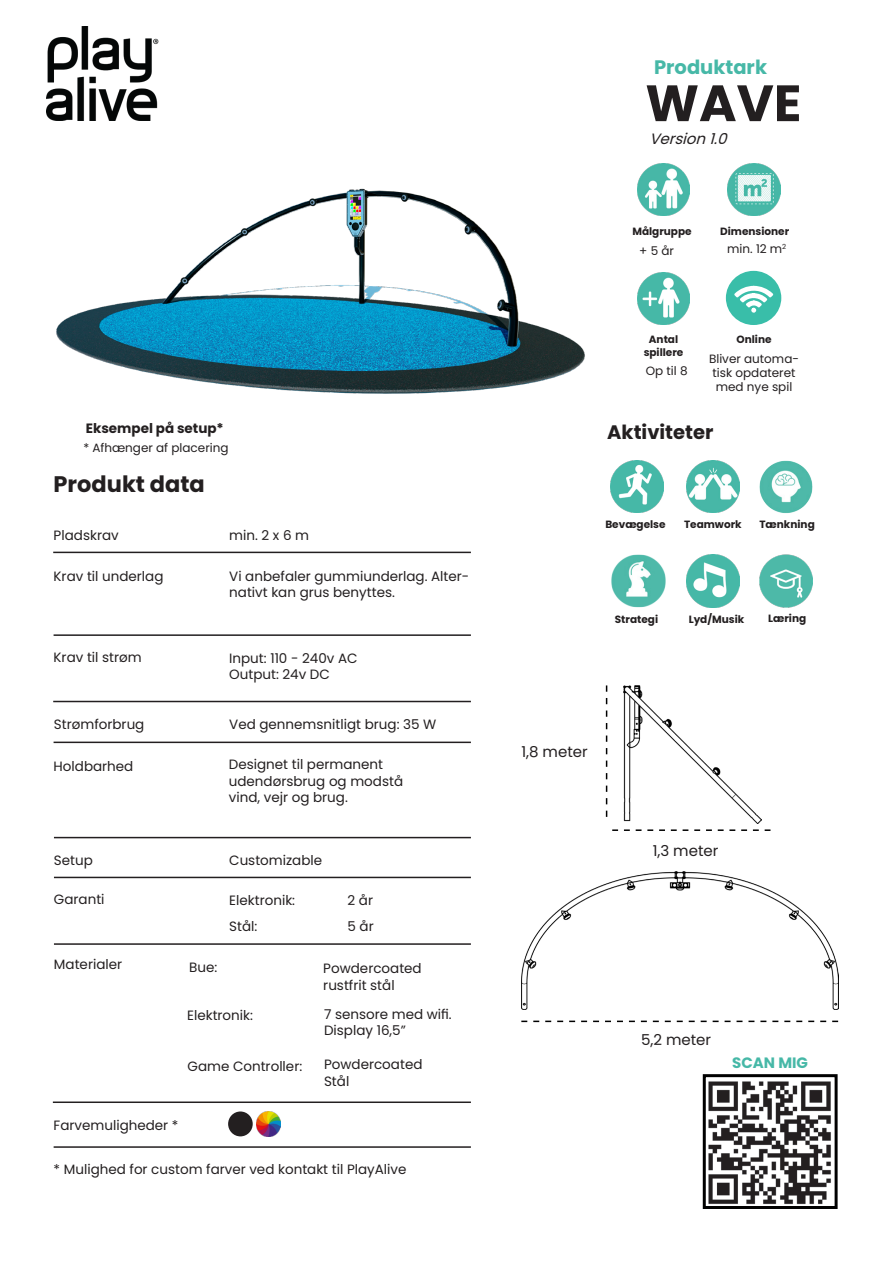
<style>
.page{position:relative;width:893px;height:1263px;background:#fff}
.page>*{position:absolute;margin:0;border:0;box-sizing:border-box;transform-origin:0 0}
.t1{font:700 51px "Poppins";color:#231f20}
.t2{font:700 22.5px "Poppins";color:#231f20}
.t3{font:700 19.5px "Poppins";color:#231f20}
.t4{font:700 19.5px "Poppins";color:#46b8a7}
.t5{font:15px "Poppins";color:#231f20}
.t6{font:italic 15px "Poppins";color:#231f20}
.t7{font:700 15px "Poppins";color:#46b8a7}
.t8{font:13.5px/16.2px "Poppins";color:#231f20}
.t9{font:700 13.5px "Poppins";color:#231f20}
.t10{font:12px/14.4px "Poppins";color:#231f20}
.t11{font:700 10.5px/12.6px "Poppins";color:#231f20;text-align:center}
</style>
<div class="page">
<img style="left:702px;top:1076px;width:129px;height:133px">
<div style="left:703px;top:1074px;width:135px;height:135px;border:3px solid #000"></div>
<img style="left:56px;top:188px;width:529px;height:206px">
<img style="left:637px;top:163px;width:53px;height:52px">
<hr style="left:53px;top:552px;width:418px;height:1px;background:#231f20">
<hr style="left:54px;top:634px;width:417px;height:2px;background:#231f20">
<hr style="left:54px;top:742px;width:417px;height:1px;background:#231f20">
<hr style="left:54px;top:837px;width:417px;height:1px;background:#231f20">
<hr style="left:54px;top:1146px;width:417px;height:2px;background:#231f20">
<div style="left:228px;top:1111px;width:25px;height:25px;background:#231f20;border-radius:50%"></div>
<img style="left:47px;top:27px;width:112px;height:93px">
<img style="left:256px;top:1112px;width:24px;height:24px">
<img style="left:611px;top:460px;width:53px;height:53px">
<img style="left:687px;top:460px;width:53px;height:53px">
<img style="left:760px;top:460px;width:53px;height:53px">
<img style="left:612px;top:554px;width:53px;height:54px">
<img style="left:687px;top:554px;width:53px;height:53px">
<img style="left:760px;top:554px;width:53px;height:54px">
<img style="left:728px;top:163px;width:52px;height:52px">
<img style="left:637px;top:272px;width:53px;height:52px">
<hr style="left:54px;top:877px;width:417px;height:1px;background:#231f20">
<hr style="left:53px;top:701px;width:418px;height:1px;background:#231f20">
<img style="left:521px;top:872px;width:317px;height:138px">
<img style="left:623px;top:685px;width:139px;height:138px">
<div style="left:726px;top:271px;width:55px;height:54px;background:#39bea9;border-radius:50%"></div>
<svg style="left:734px;top:286px;width:39px;height:27px"></svg>
<hr style="left:54px;top:943px;width:417px;height:2px;background:#231f20">
<svg style="left:612px;top:829px;width:158px;height:2px"></svg>
<svg style="left:521px;top:1020px;width:317px;height:2px"></svg>
<svg style="left:606px;top:685px;width:1px;height:132px"></svg>
<hr style="left:53px;top:1101px;width:418px;height:2px;background:#231f20">
<p class="t9" style="left:86px;top:420px;width:140px">Eksempel på setup*</p>
<p class="t10" style="left:83px;top:441px;width:147px">* Afhænger af placering</p>
<p class="t2" style="left:54px;top:471px;width:153px">Produkt data</p>
<p class="t8" style="left:54px;top:527px;width:67px">Pladskrav</p>
<p class="t8" style="left:229px;top:527px;width:81px">min. 2 x 6 m</p>
<p class="t8" style="left:54px;top:568px;width:111px">Krav til underlag</p>
<p class="t8" style="left:229px;top:568px;width:242px">Vi anbefaler gummiunderlag. Alter&shy;nativt kan grus benyttes.</p>
<p class="t8" style="left:54px;top:649px;width:90px">Krav til strøm</p>
<p class="t8" style="left:229px;top:650px;width:130px">Input: 110 - 240v AC</p>
<p class="t8" style="left:229px;top:666px;width:102px">Output: 24v DC</p>
<p class="t8" style="left:54px;top:716px;width:92px">Strømforbrug</p>
<p class="t8" style="left:229px;top:716px;width:209px">Ved gennemsnitligt brug: 35 W</p>
<p class="t8" style="left:54px;top:759px;width:81px">Holdbarhed</p>
<p class="t8" style="left:229px;top:757px;width:176px">Designet til permanent udendørsbrug og modstå vind, vejr og brug.</p>
<p class="t8" style="left:54px;top:852px;width:40px">Setup</p>
<p class="t8" style="left:229px;top:852px;width:94px">Customizable</p>
<p class="t8" style="left:54px;top:891px;width:52px">Garanti</p>
<p class="t8" style="left:229px;top:892px;width:67px">Elektronik:</p>
<p class="t8" style="left:229px;top:918px;width:30px">Stål:</p>
<p class="t8" style="left:348px;top:892px;width:27px">2 år</p>
<p class="t8" style="left:348px;top:918px;width:28px">5 år</p>
<p class="t8" style="left:54px;top:956px;width:70px">Materialer</p>
<p class="t8" style="left:189px;top:959px;width:30px">Bue:</p>
<p class="t8" style="left:323px;top:961px;width:100px">Powdercoated rustfrit stål</p>
<p class="t8" style="left:187px;top:1007px;width:67px">Elektronik:</p>
<p class="t8" style="left:324px;top:1006px;width:129px">7 sensore med wifi.<br>Display 16,5”</p>
<p class="t8" style="left:188px;top:1058px;width:116px">Game Controller:</p>
<p class="t8" style="left:324px;top:1057px;width:100px">Powdercoated</p>
<p class="t8" style="left:324px;top:1073px;width:27px">Stål</p>
<p class="t8" style="left:54px;top:1117px;width:126px">Farvemuligheder *</p>
<p class="t8" style="left:54px;top:1161px;width:354px">* Mulighed for custom farver ved kontakt til PlayAlive</p>
<p class="t4" style="left:654px;top:56px;width:114px">Produktark</p>
<p class="t1" style="left:645px;top:74px;width:158px">WAVE</p>
<p class="t6" style="left:649px;top:130px;width:85px">Version1.0</p>
<p class="t11" style="left:632px;top:225px;width:61px">Målgruppe</p>
<p class="t11" style="left:720px;top:225px;width:71px">Dimensioner</p>
<p class="t10" style="left:727px;top:242px;width:61px">min. 12 m<sup>2</sup></p>
<p class="t10" style="left:639px;top:244px;width:36px">+ 5 år</p>
<p class="t11" style="left:644px;top:333px;width:41px">Antal spillere</p>
<p class="t10" style="left:646px;top:364px;width:43px">Op til 8</p>
<p class="t11" style="left:736px;top:333px;width:37px">Online</p>
<p class="t10" style="left:709px;top:351px;width:92px">Bliver automa&shy;tisk opdateret med nye spil</p>
<p class="t3" style="left:607px;top:421px;width:108px">Aktiviteter</p>
<p class="t11" style="left:605px;top:518px;width:62px">Bevægelse</p>
<p class="t11" style="left:684px;top:518px;width:59px">Teamwork</p>
<p class="t11" style="left:759px;top:518px;width:57px">Tænkning</p>
<p class="t11" style="left:615px;top:613px;width:45px">Strategi</p>
<p class="t11" style="left:689px;top:613px;width:57px">Lyd/Musik</p>
<p class="t11" style="left:768px;top:612px;width:40px">Læring</p>
<p class="t5" style="left:521px;top:743px;width:68px">1,8 meter</p>
<p class="t5" style="left:653px;top:842px;width:67px">1,3 meter</p>
<p class="t5" style="left:641px;top:1031px;width:72px">5,2 meter</p>
<p class="t7" style="left:732px;top:1054px;width:77px">SCAN MIG</p>
</div>
